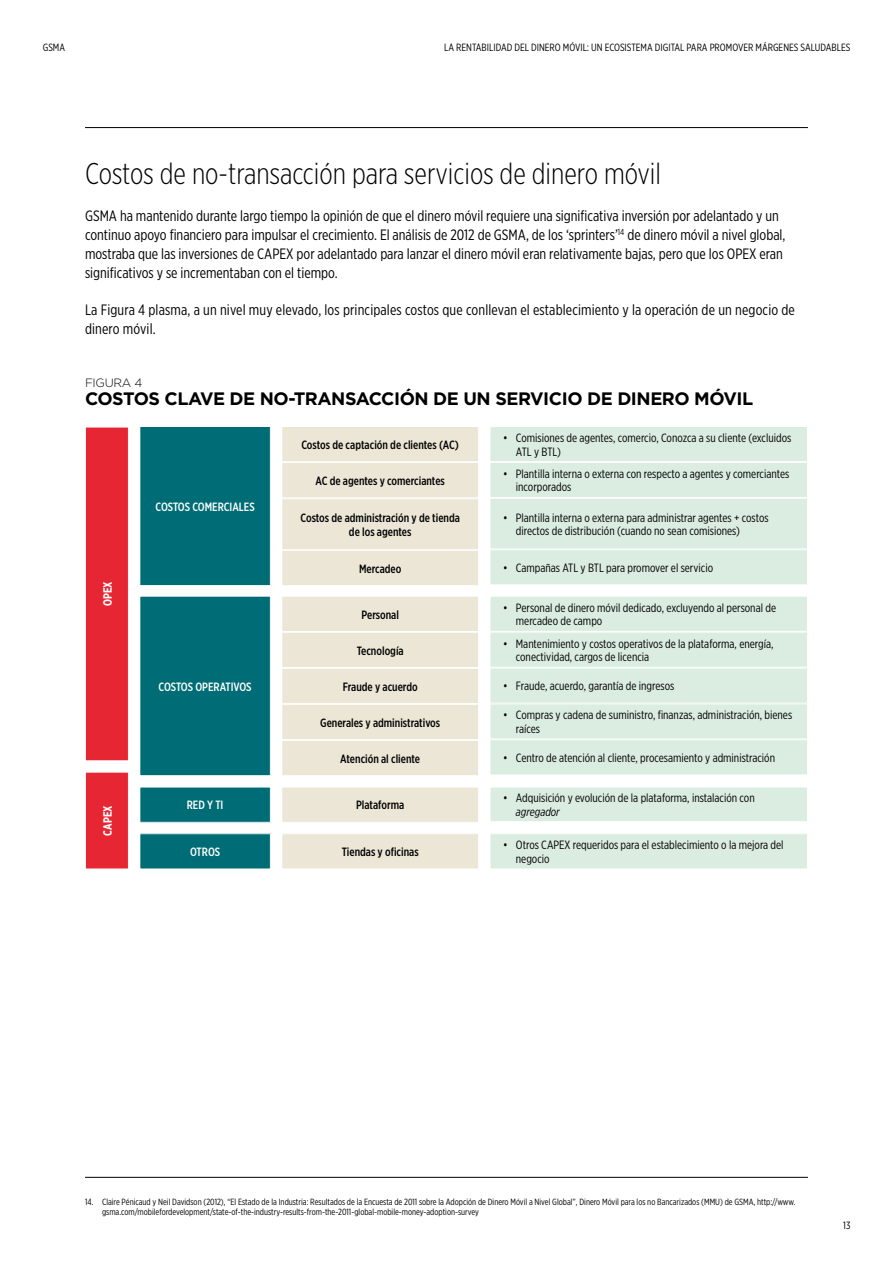
<style>
.page{position:relative;width:893px;height:1263px;background:#fff}
.page>*{position:absolute;margin:0;border:0;box-sizing:border-box;transform-origin:0 0}
.t1{font:300 30px "Gotham X Narrow";color:#000}
.t2{font:700 18px "Gotham";letter-spacing:-.025em;color:#000}
.t3{font:15px/18.8px "Gotham X Narrow";color:#000}
.t4{font:12px/13.5px "Gotham X Narrow";color:#000}
.t5{font:500 12px/13.5px "Gotham X Narrow";color:#000;text-align:center}
.t6{font:500 12px "Gotham X Narrow";color:#fff}
.t7{font:700 12px "Gotham X Narrow";color:#fff}
.t8{font:italic 12px "Gotham X Narrow";color:#000}
.t9{font:300 12px "Gotham";letter-spacing:-.025em;color:#000}
.t10{font:10.5px "Gotham X Narrow";color:#000}
.t11{font:9px/10.5px "Gotham X Narrow";color:#000}
</style>
<div class="page">
<hr style="left:85px;top:127px;width:723px;height:1px;background:#000">
<hr style="left:85px;top:1177px;width:723px;height:1px;background:#000">
<div style="left:85px;top:427px;width:43px;height:334px;background:#e62733"></div>
<div style="left:85px;top:427px;width:44px;height:334px;border:1px solid #fff"></div>
<div style="left:85px;top:772px;width:43px;height:97px;background:#e62733"></div>
<div style="left:85px;top:772px;width:44px;height:97px;border:1px solid #fff"></div>
<div style="left:140px;top:426px;width:130px;height:160px;background:#006d76"></div>
<div style="left:139px;top:426px;width:132px;height:160px;border:1px solid #fff"></div>
<div style="left:140px;top:596px;width:130px;height:180px;background:#006d76"></div>
<div style="left:139px;top:596px;width:132px;height:180px;border:1px solid #fff"></div>
<div style="left:140px;top:787px;width:130px;height:35px;background:#006d76"></div>
<div style="left:139px;top:787px;width:132px;height:36px;border:1px solid #fff"></div>
<div style="left:140px;top:834px;width:130px;height:35px;background:#006d76"></div>
<div style="left:139px;top:833px;width:132px;height:36px;border:1px solid #fff"></div>
<div style="left:490px;top:426px;width:317px;height:36px;background:#dbece0"></div>
<div style="left:490px;top:426px;width:318px;height:36px;border:1px solid #fff"></div>
<div style="left:490px;top:462px;width:317px;height:35px;background:#dbece0"></div>
<div style="left:490px;top:462px;width:318px;height:36px;border:1px solid #fff"></div>
<div style="left:490px;top:498px;width:317px;height:51px;background:#dbece0"></div>
<div style="left:490px;top:498px;width:318px;height:51px;border:1px solid #fff"></div>
<div style="left:490px;top:596px;width:317px;height:35px;background:#dbece0"></div>
<div style="left:490px;top:596px;width:318px;height:36px;border:1px solid #fff"></div>
<div style="left:490px;top:632px;width:317px;height:35px;background:#dbece0"></div>
<div style="left:490px;top:632px;width:318px;height:36px;border:1px solid #fff"></div>
<div style="left:490px;top:668px;width:317px;height:35px;background:#dbece0"></div>
<div style="left:490px;top:668px;width:318px;height:35px;border:1px solid #fff"></div>
<div style="left:490px;top:704px;width:317px;height:35px;background:#dbece0"></div>
<div style="left:490px;top:703px;width:318px;height:36px;border:1px solid #fff"></div>
<div style="left:490px;top:740px;width:317px;height:35px;background:#dbece0"></div>
<div style="left:490px;top:739px;width:318px;height:36px;border:1px solid #fff"></div>
<div style="left:490px;top:787px;width:317px;height:34px;background:#dbece0"></div>
<div style="left:490px;top:787px;width:318px;height:35px;border:1px solid #fff"></div>
<div style="left:490px;top:834px;width:317px;height:35px;background:#dbece0"></div>
<div style="left:490px;top:833px;width:318px;height:36px;border:1px solid #fff"></div>
<div style="left:282px;top:426px;width:197px;height:36px;background:#ebe6d6"></div>
<div style="left:281px;top:426px;width:198px;height:36px;border:1px solid #fff"></div>
<div style="left:282px;top:462px;width:197px;height:36px;background:#ebe6d6"></div>
<div style="left:281px;top:462px;width:198px;height:36px;border:1px solid #fff"></div>
<div style="left:282px;top:499px;width:197px;height:51px;background:#ebe6d6"></div>
<div style="left:281px;top:498px;width:198px;height:52px;border:1px solid #fff"></div>
<div style="left:490px;top:550px;width:317px;height:35px;background:#dbece0"></div>
<div style="left:490px;top:549px;width:318px;height:36px;border:1px solid #fff"></div>
<div style="left:282px;top:550px;width:197px;height:36px;background:#ebe6d6"></div>
<div style="left:281px;top:550px;width:198px;height:36px;border:1px solid #fff"></div>
<div style="left:282px;top:596px;width:197px;height:35px;background:#ebe6d6"></div>
<div style="left:281px;top:596px;width:198px;height:36px;border:1px solid #fff"></div>
<div style="left:282px;top:632px;width:197px;height:35px;background:#ebe6d6"></div>
<div style="left:281px;top:632px;width:198px;height:36px;border:1px solid #fff"></div>
<div style="left:282px;top:668px;width:197px;height:35px;background:#ebe6d6"></div>
<div style="left:281px;top:668px;width:198px;height:36px;border:1px solid #fff"></div>
<div style="left:282px;top:704px;width:197px;height:36px;background:#ebe6d6"></div>
<div style="left:281px;top:704px;width:198px;height:36px;border:1px solid #fff"></div>
<div style="left:282px;top:740px;width:197px;height:36px;background:#ebe6d6"></div>
<div style="left:281px;top:740px;width:198px;height:36px;border:1px solid #fff"></div>
<div style="left:282px;top:787px;width:197px;height:35px;background:#ebe6d6"></div>
<div style="left:281px;top:787px;width:198px;height:36px;border:1px solid #fff"></div>
<div style="left:282px;top:834px;width:197px;height:35px;background:#ebe6d6"></div>
<div style="left:281px;top:833px;width:198px;height:36px;border:1px solid #fff"></div>
<p class="t10" style="left:43px;top:41px;width:24px">GSMA</p>
<p class="t10" style="left:444px;top:41px;width:408px">LA RENTABILIDAD DEL DINERO MÓVIL: UN ECOSISTEMA DIGITAL PARA PROMOVER MÁRGENES SALUDABLES</p>
<h1 class="t1" style="left:85px;top:156px;width:577px">Costos de no-transacción para servicios de dinero móvil</h1>
<p class="t3" style="left:85px;top:206px;width:702px">GSMA ha mantenido durante largo tiempo la opinión de que el dinero móvil requiere una significativa inversión por adelantado y un continuo apoyo financiero para impulsar el crecimiento. El análisis de 2012 de GSMA, de los ‘sprinters’<sup>14</sup> de dinero móvil a nivel global, mostraba que las inversiones de CAPEX por adelantado para lanzar el dinero móvil eran relativamente bajas, pero que los OPEX eran significativos y se incrementaban con el tiempo.</p>
<p class="t3" style="left:85px;top:300px;width:711px">La Figura 4 plasma, a un nivel muy elevado, los principales costos que conllevan el establecimiento y la operación de un negocio de dinero móvil.</p>
<p class="t9" style="left:85px;top:375px;width:59px">FIGURA 4</p>
<h2 class="t2" style="left:85px;top:387px;width:670px">COSTOS CLAVE DE NO-TRANSACCIÓN DE UN SERVICIO DE DINERO MÓVIL</h2>
<p class="t7" style="left:100px;top:606px;width:26px;rotate:-90deg">OPEX</p>
<p class="t7" style="left:100px;top:835px;width:31px;rotate:-90deg">CAPEX</p>
<p class="t6" style="left:155px;top:499px;width:101px">COSTOS COMERCIALES</p>
<p class="t6" style="left:159px;top:679px;width:95px">COSTOS OPERATIVOS</p>
<p class="t6" style="left:187px;top:798px;width:38px">RED Y TI</p>
<p class="t6" style="left:190px;top:845px;width:32px">OTROS</p>
<p class="t4" style="left:516px;top:431px;width:277px;text-indent:-13px">• Comisiones de agentes, comercio, Conozca a su cliente (excluidos<br>ATL y BTL)</p>
<p class="t4" style="left:516px;top:467px;width:275px;text-indent:-13px">• Plantilla interna o externa con respecto a agentes y comerciantes incorporados</p>
<p class="t4" style="left:516px;top:510px;width:254px;text-indent:-13px">• Plantilla interna o externa para administrar agentes + costos directos de distribución (cuando no sean comisiones)</p>
<p class="t5" style="left:301px;top:438px;width:159px">Costos de captación de clientes (AC)</p>
<p class="t5" style="left:315px;top:474px;width:131px">AC de agentes y comerciantes</p>
<p class="t5" style="left:300px;top:511px;width:161px">Costos de administración y de tienda de los agentes</p>
<p class="t5" style="left:359px;top:562px;width:44px">Mercadeo</p>
<p class="t4" style="left:503px;top:561px;width:211px">• Campañas ATL y BTL para promover el servicio</p>
<p class="t5" style="left:361px;top:607px;width:39px">Personal</p>
<p class="t5" style="left:357px;top:643px;width:49px">Tecnología</p>
<p class="t5" style="left:343px;top:680px;width:77px">Fraude y acuerdo</p>
<p class="t5" style="left:320px;top:716px;width:122px">Generales y administrativos</p>
<p class="t5" style="left:340px;top:752px;width:81px">Atención al cliente</p>
<p class="t5" style="left:356px;top:798px;width:50px">Plataforma</p>
<p class="t5" style="left:342px;top:845px;width:78px">Tiendas y oficinas</p>
<p class="t4" style="left:516px;top:601px;width:262px;text-indent:-13px">• Personal de dinero móvil dedicado, excluyendo al personal de mercadeo de campo</p>
<p class="t4" style="left:516px;top:636px;width:259px;text-indent:-13px">• Mantenimiento y costos operativos de la plataforma, energía, conectividad, cargos de licencia</p>
<p class="t4" style="left:503px;top:679px;width:173px">• Fraude, acuerdo, garantía de ingresos</p>
<p class="t4" style="left:516px;top:708px;width:278px;text-indent:-13px">• Compras y cadena de suministro, finanzas, administración, bienes raíces</p>
<p class="t4" style="left:503px;top:751px;width:273px">• Centro de atención al cliente, procesamiento y administración</p>
<p class="t4" style="left:503px;top:791px;width:253px">• Adquisición y evolución de la plataforma, instalación con</p>
<p class="t8" style="left:516px;top:804px;width:45px">agregador</p>
<p class="t4" style="left:516px;top:838px;width:269px;text-indent:-13px">• Otros CAPEX requeridos para el establecimiento o la mejora del negocio</p>
<p class="t11" style="left:102px;top:1196px;width:695px;text-indent:-17px">14. Claire Pénicaud y Neil Davidson (2012), “El Estado de la Industria: Resultados de la Encuesta de 2011 sobre la Adopción de Dinero Móvil a Nivel Global”, Dinero Móvil para los no Bancarizados (MMU) de GSMA, http://www. gsma.com/mobilefordevelopment/state-of-the-industry-results-from-the-2011-global-mobile-money-adoption-survey</p>
<p class="t10" style="left:843px;top:1219px;width:9px">13</p>
</div>
